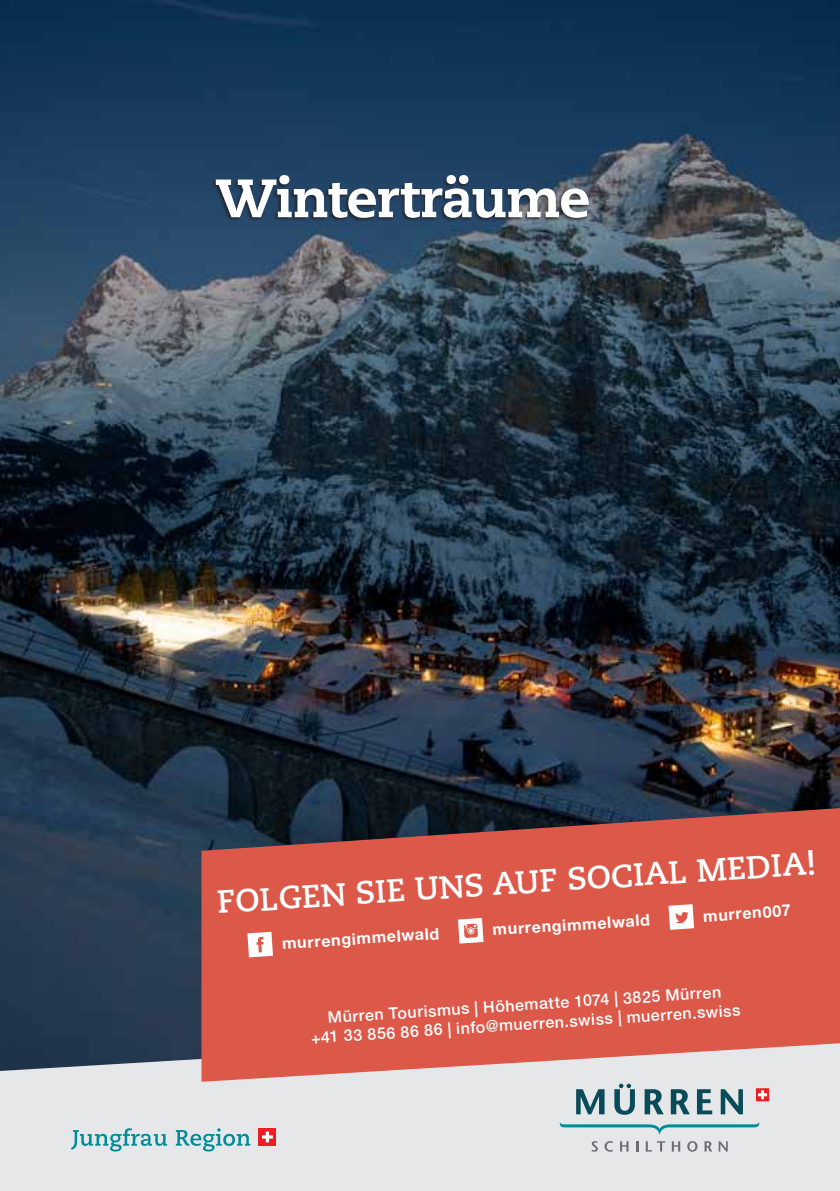
<style>
.page{position:relative;width:840px;height:1191px;background:#fff}
.page>*{position:absolute;margin:0;border:0;box-sizing:border-box;transform-origin:0 0}
.t1{font:800 53.8px "Caecilia LT Std";letter-spacing:-.02em;color:#fff}
.t2{font:700 32px "Caecilia LT Std";color:#fff}
.t3{font:500 16px/19.2px "Helvetica Neue LT Std";color:#fff;text-align:center}
.t4{font:700 16px "Helvetica Neue LT Std";color:#fff}
</style>
<div class="page">
<img style="left:0;top:0;width:839px;height:1020px">
<svg style="left:0;top:1020px;width:839px;height:171px;background:#d2d5d9"></svg>
<div style="left:258px;top:1128px;width:18px;height:17px;background:#ee1d23"></div>
<svg style="left:262px;top:1131px;width:11px;height:11px"></svg>
<svg style="left:71px;top:1128px;width:179px;height:23px;background:#aacfd4"></svg>
<svg style="left:755px;top:1088px;width:13px;height:13px"></svg>
<svg style="left:559px;top:1121px;width:200px;height:14px;background:#b3d2d7"></svg>
<svg style="left:575px;top:1089px;width:29px;height:25px"></svg>
<svg style="left:614px;top:1083px;width:20px;height:31px"></svg>
<svg style="left:696px;top:1089px;width:15px;height:25px"></svg>
<svg style="left:720px;top:1089px;width:22px;height:25px"></svg>
<svg style="left:644px;top:1089px;width:19px;height:25px"></svg>
<svg style="left:670px;top:1089px;width:19px;height:25px"></svg>
<svg style="left:591px;top:1141px;width:6px;height:10px"></svg>
<svg style="left:604px;top:1141px;width:8px;height:10px"></svg>
<svg style="left:619px;top:1141px;width:9px;height:10px"></svg>
<svg style="left:635px;top:1141px;width:2px;height:10px"></svg>
<svg style="left:645px;top:1141px;width:20px;height:10px"></svg>
<svg style="left:671px;top:1141px;width:8px;height:10px"></svg>
<svg style="left:687px;top:1141px;width:10px;height:10px"></svg>
<svg style="left:718px;top:1141px;width:9px;height:10px"></svg>
<svg style="left:704px;top:1141px;width:7px;height:10px"></svg>
<div style="left:212px;top:175px;width:377px;height:47px;background:#231f20;opacity:.75"></div>
<svg style="left:201px;top:808px;width:638px;height:273px;background:#cc5e52"></svg>
<svg style="left:247px;top:931px;width:26px;height:26px"></svg>
<svg style="left:457px;top:918px;width:26px;height:25px"></svg>
<svg style="left:668px;top:904px;width:25px;height:25px"></svg>
<h1 class="t1" style="left:215px;top:165px;width:376px">Winterträume</h1>
<h2 class="t2" style="left:216px;top:884px;width:601px;rotate:-4deg">FOLGEN SIE UNS AUF SOCIAL MEDIA!</h2>
<p class="t4" style="left:281px;top:934px;width:159px;rotate:-4deg">murrengimmelwald</p>
<p class="t4" style="left:702px;top:906px;width:89px;rotate:-4deg">murren007</p>
<p class="t4" style="left:491px;top:920px;width:159px;rotate:-4deg">murrengimmelwald</p>
<p class="t3" style="left:309px;top:1009px;width:431px;rotate:-4deg">Mürren Tourismus | Höhematte 1074 | 3825 Mürren<br>+41 33 856 86 86 | info@muerren.swiss | muerren.swiss</p>
</div>
